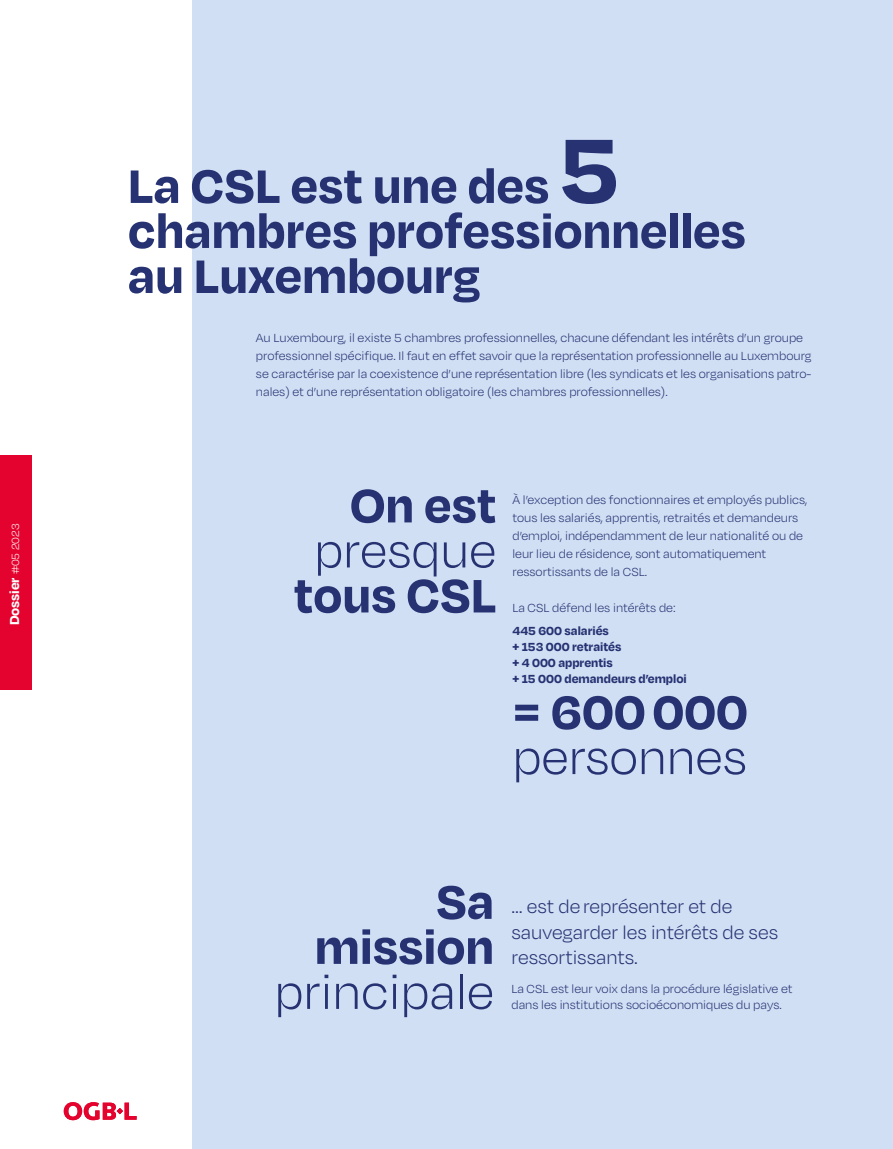
<style>
.page{position:relative;width:893px;height:1149px;background:#fff}
.page>*{position:absolute;margin:0;border:0;box-sizing:border-box;transform-origin:0 0}
.t1{font:700 54px/45px "Degular";color:#263272}
.t2{font:300 54px "Degular";color:#263272}
.t3{font:300 21px/25.2px "Degular";color:#263272}
.t4{font:700 15px "Degular";color:#fff}
.t5{font:300 13.5px/18px "Degular";color:#263272}
.t6{font:700 13.5px/16.2px "Degular";color:#263272}
.s1{font-weight:300;font-size:12px}
.s2{font-size:105px}
</style>
<div class="page">
<div style="left:192px;top:0;width:701px;height:1148px;background:#d1dff4"></div>
<div style="left:0;top:455px;width:32px;height:234px;background:#e4032e"></div>
<svg style="left:64px;top:1102px;width:73px;height:17px"></svg>
<p class="t4" style="left:5px;top:625px;width:103px;rotate:-90deg">Dossier <span class="s1">#05 2023</span></p>
<h1 class="t1" style="left:128px;top:161px;width:619px">La CSL est une des <span class="s2">5 </span>chambres professionnelles au Luxembourg</h1>
<p class="t5" style="left:256px;top:328px;width:557px">Au Luxembourg, il existe 5 chambres professionnelles, chacune défendant les intérêts d’un groupe professionnel spécifique. Il faut en effet savoir que la représentation professionnelle au Luxembourg se caractérise par la coexistence d’une représentation libre (les syndicats et les organisations patro&shy;nales) et d’une représentation obligatoire (les chambres professionnelles).</p>
<h1 class="t1" style="left:350px;top:480px;width:148px">On est</h1>
<h1 class="t2" style="left:314px;top:518px;width:184px">presque</h1>
<h1 class="t1" style="left:294px;top:570px;width:204px">tous CSL</h1>
<p class="t5" style="left:512px;top:490px;width:296px">À l’exception des fonctionnaires et employés publics, tous les salariés, apprentis, retraités et demandeurs d’emploi, indépendamment de leur nationalité ou de leur lieu de résidence, sont automatiquement ressortissants de la CSL.</p>
<p class="t5" style="left:512px;top:598px;width:165px">La CSL défend les intérêts de:</p>
<p class="t6" style="left:512px;top:621px;width:176px">445 600 salariés<br>+ 153 000 retraités<br>+ 4 000 apprentis<br>+ 15 000 demandeurs d’emploi</p>
<h1 class="t1" style="left:512px;top:686px;width:237px">= 600000</h1>
<h1 class="t2" style="left:512px;top:725px;width:236px">personnes</h1>
<h1 class="t1" style="left:315px;top:876px;width:181px;text-align:right">Sa mission</h1>
<h1 class="t2" style="left:274px;top:959px;width:221px">principale</h1>
<h2 class="t3" style="left:511px;top:893px;width:268px">… est de représenter et de sauvegarder les intérêts de ses ressortissants.</h2>
<p class="t5" style="left:511px;top:979px;width:283px;line-height:16.2px">La CSL est leur voix dans la procédure législative et dans les institutions socioéconomiques du pays.</p>
</div>
